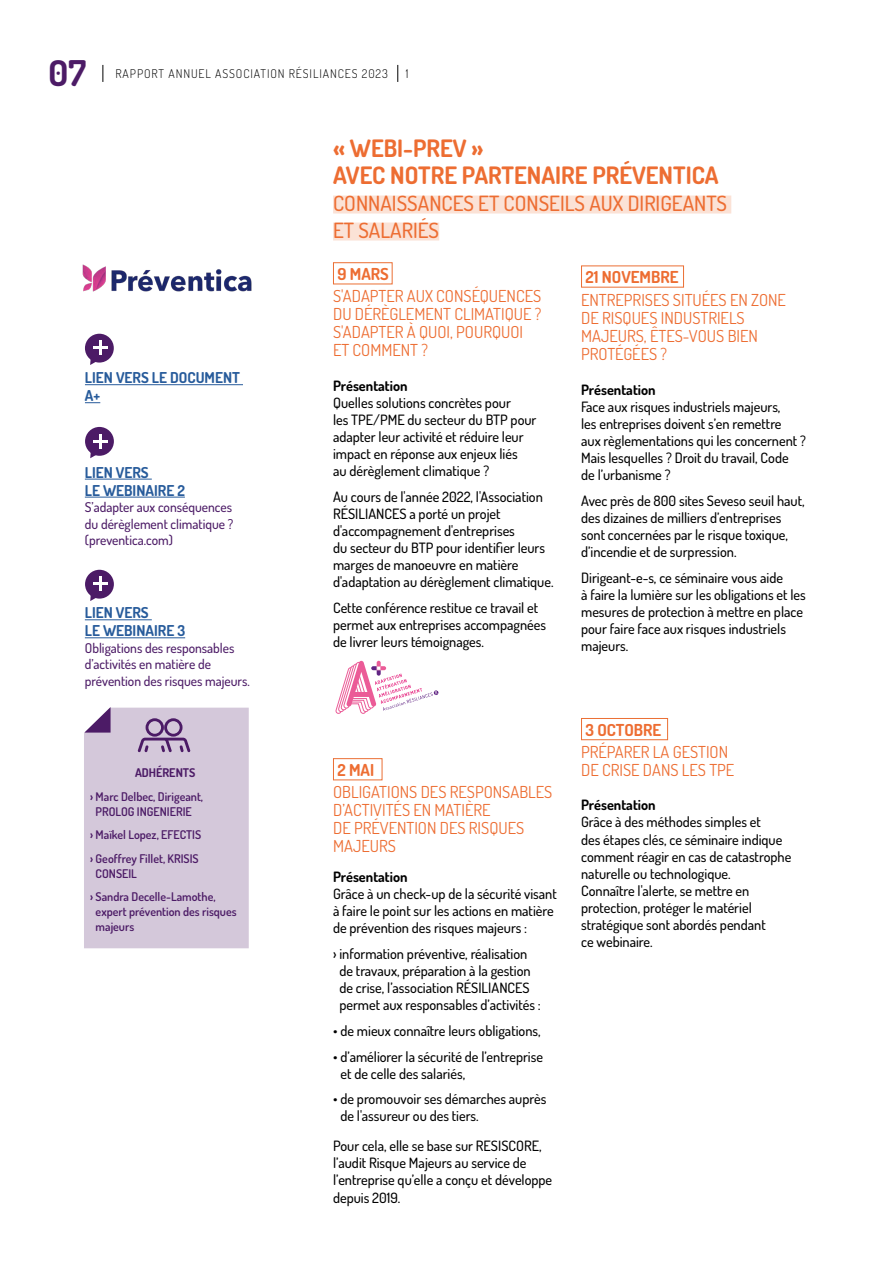
<style>
.page{position:relative;width:893px;height:1263px;background:#fff}
.page>*{position:absolute;margin:0;border:0;box-sizing:border-box;transform-origin:0 0}
.t1{font:700 35.4px "Dosis";color:#4c1b66}
.t2{font:700 24px/27px "Dosis";color:#ed6d32}
.t3{font:500 21px/27px "Dosis";color:#ed6d32}
.t4{font:16.5px/18px "Dosis";color:#ed6d32}
.t5{font:700 16.5px "Dosis";color:#ed6d32}
.t6{font:700 15px/18px "Dosis";color:#275b9b}
.t7{font:500 14.25px/17.1px "Dosis";color:#000}
.t8{font:700 14.25px "Dosis";color:#000}
.t9{font:500 13.5px/16.5px "Dosis";color:#4c1b66;text-align:justify}
.t10{font:600 12px/15px "Dosis";color:#4c1b66}
.t11{font:300 12px "Dosis";letter-spacing:.075em;color:#000}
.t12{font:700 12px "Dosis";color:#4c1b66}
</style>
<div class="page">
<div style="left:333px;top:195px;width:398px;height:18px;background:#fbe2d6"></div>
<div style="left:333px;top:222px;width:106px;height:18px;background:#fbe2d6"></div>
<div style="left:333px;top:262px;width:59px;height:22px;border:1px solid #eb6f34"></div>
<div style="left:333px;top:758px;width:49px;height:22px;border:1px solid #eb6f34"></div>
<div style="left:581px;top:718px;width:87px;height:22px;border:1px solid #eb6f34"></div>
<div style="left:84px;top:707px;width:165px;height:241px;background:#d4c8da"></div>
<img style="left:83px;top:264px;width:169px;height:27px">
<hr style="left:85px;top:479px;width:67px;height:1px;background:#275b9b">
<hr style="left:85px;top:497px;width:100px;height:1px;background:#275b9b">
<div style="left:85px;top:427px;width:29px;height:29px;background:#4c1b66;border-radius:50%"></div>
<svg style="left:90px;top:452px;width:8px;height:6px"></svg>
<hr style="left:99px;top:434px;width:3px;height:14px;background:#fff">
<svg style="left:93px;top:440px;width:14px;height:2px"></svg>
<hr style="left:85px;top:619px;width:67px;height:1px;background:#275b9b">
<hr style="left:85px;top:637px;width:100px;height:1px;background:#275b9b">
<div style="left:85px;top:570px;width:29px;height:29px;background:#4c1b66;border-radius:50%"></div>
<svg style="left:90px;top:595px;width:8px;height:6px"></svg>
<hr style="left:99px;top:576px;width:3px;height:15px;background:#fff">
<hr style="left:93px;top:582px;width:14px;height:3px;background:#fff">
<hr style="left:85px;top:384px;width:158px;height:1px;background:#275b9b">
<svg style="left:85px;top:402px;width:15px;height:1px"></svg>
<div style="left:85px;top:334px;width:29px;height:29px;background:#4c1b66;border-radius:50%"></div>
<svg style="left:90px;top:340px;width:11px;height:25px"></svg>
<hr style="left:93px;top:346px;width:14px;height:3px;background:#fff">
<svg style="left:335px;top:661px;width:104px;height:53px"></svg>
<svg style="left:397px;top:65px;width:1px;height:17px"></svg>
<svg style="left:103px;top:65px;width:1px;height:17px"></svg>
<h1 class="t1" style="left:49px;top:49px;width:39px">07</h1>
<p class="t11" style="left:116px;top:66px;width:274px">RAPPORT ANNUEL ASSOCIATION RÉSILIANCES 2023</p>
<p class="t11" style="left:406px;top:66px;width:4px">1</p>
<p class="t6" style="left:85px;top:368px;width:157px">LIEN VERS LE DOCUMENT<br>A+</p>
<p class="t6" style="left:85px;top:462px;width:102px">LIEN VERS<br>LE WEBINAIRE 2</p>
<p class="t9" style="left:85px;top:498px;width:150px">S’adapter aux conséquences du dérèglement climatique ? (preventica.com)</p>
<p class="t6" style="left:85px;top:603px;width:102px">LIEN VERS<br>LE WEBINAIRE 3</p>
<p class="t9" style="left:85px;top:639px;width:166px;text-align:left">Obligations des responsables d’activités en matière de prévention des risques majeurs.</p>
<p class="t12" style="left:135px;top:764px;width:62px">ADHÉRENTS</p>
<p class="t10" style="left:90px;top:788px;width:114px;text-align:center">› Marc Delbec, Dirigeant,<br>PROLOG INGENIERIE</p>
<p class="t10" style="left:90px;top:822px;width:113px;line-height:23.5px">› Maïkel Lopez, EFECTIS › Geoffrey Fillet, KRISIS</p>
<p class="t10" style="left:90px;top:861px;width:127px;line-height:23.5px;text-indent:5px">CONSEIL<br>› Sandra Decelle-Lamothe,</p>
<p class="t10" style="left:96px;top:904px;width:143px">expert prévention des risques majeurs</p>
<h2 class="t2" style="left:333px;top:133px;width:387px">« WEBI-PREV »<br>AVEC NOTRE PARTENAIRE PRÉVENTICA</h2>
<h3 class="t3" style="left:333px;top:188px;width:395px">CONNAISSANCES ET CONSEILS AUX DIRIGEANTS<br>ET SALARIÉS</h3>
<p class="t5" style="left:337px;top:263px;width:53px">9 MARS</p>
<p class="t4" style="left:333px;top:287px;width:210px">S'ADAPTER AUX CONSÉQUENCES<br>DU DÉRÈGLEMENT CLIMATIQUE ?<br>S'ADAPTER À QUOI, POURQUOI<br>ET COMMENT ?</p>
<p class="t8" style="left:333px;top:375px;width:76px">Présentation</p>
<p class="t7" style="left:333px;top:393px;width:205px">Quelles solutions concrètes pour<br>les TPE/PME du secteur du BTP pour adapter leur activité et réduire leur impact en réponse aux enjeux liés<br>au dérèglement climatique ?</p>
<p class="t7" style="left:333px;top:487px;width:222px">Au cours de l'année 2022, l'Association RÉSILIANCES a porté un projet d'accompagnement d'entreprises<br>du secteur du BTP pour identifier leurs marges de manoeuvre en matière d'adaptation au dérèglement climatique.</p>
<p class="t7" style="left:333px;top:598px;width:215px">Cette conférence restitue ce travail et permet aux entreprises accompagnées de livrer leurs témoignages.</p>
<p class="t5" style="left:585px;top:266px;width:94px">21 NOVEMBRE</p>
<p class="t4" style="left:581px;top:290px;width:206px">ENTREPRISES SITUÉES EN ZONE<br>DE RISQUES INDUSTRIELS<br>MAJEURS, ÊTES-VOUS BIEN<br>PROTÉGÉES ?</p>
<p class="t8" style="left:581px;top:380px;width:76px">Présentation</p>
<p class="t7" style="left:581px;top:397px;width:226px">Face aux risques industriels majeurs,<br>les entreprises doivent s’en remettre<br>aux règlementations qui les concernent ?<br>Mais lesquelles ? Droit du travail, Code<br>de l’urbanisme ?</p>
<p class="t7" style="left:581px;top:491px;width:225px">Avec près de 800 sites Seveso seuil haut, des dizaines de milliers d’entreprises sont concernées par le risque toxique, d’incendie et de surpression.</p>
<p class="t7" style="left:581px;top:568px;width:226px">Dirigeant-e-s, ce séminaire vous aide<br>à faire la lumière sur les obligations et les mesures de protection à mettre en place pour faire face aux risques industriels majeurs.</p>
<p class="t5" style="left:337px;top:759px;width:38px">2 MAI</p>
<p class="t4" style="left:333px;top:782px;width:221px">OBLIGATIONS DES RESPONSABLES<br>D’ACTIVITÉS EN MATIÈRE<br>DE PRÉVENTION DES RISQUES<br>MAJEURS</p>
<p class="t8" style="left:333px;top:867px;width:76px">Présentation</p>
<p class="t7" style="left:333px;top:885px;width:225px">Grâce à un check-up de la sécurité visant à faire le point sur les actions en matière de prévention des risques majeurs :</p>
<p class="t7" style="left:339px;top:945px;width:203px;text-indent:-6px">› information préventive, réalisation de travaux, préparation à la gestion de crise, l’association RÉSILIANCES permet aux responsables d’activités :</p>
<p class="t7" style="left:333px;top:1021px;width:209px">• de mieux connaître leurs obligations,</p>
<p class="t7" style="left:340px;top:1047px;width:204px;text-indent:-7px">• d’améliorer la sécurité de l’entreprise et de celle des salariés,</p>
<p class="t7" style="left:340px;top:1090px;width:207px;text-indent:-7px">• de promouvoir ses démarches auprès de l'assureur ou des tiers.</p>
<p class="t7" style="left:333px;top:1137px;width:221px">Pour cela, elle se base sur RESISCORE, l’audit Risque Majeurs au service de l’entreprise qu’elle a conçu et développe depuis 2019.</p>
<p class="t5" style="left:585px;top:718px;width:77px">3 OCTOBRE</p>
<p class="t4" style="left:581px;top:742px;width:155px">PRÉPARER LA GESTION<br>DE CRISE DANS LES TPE</p>
<p class="t8" style="left:581px;top:795px;width:76px">Présentation</p>
<p class="t7" style="left:581px;top:813px;width:212px">Grâce à des méthodes simples et<br>des étapes clés, ce séminaire indique comment réagir en cas de catastrophe naturelle ou technologique.<br>Connaître l'alerte, se mettre en protection, protéger le matériel stratégique sont abordés pendant<br>ce webinaire.</p>
</div>
